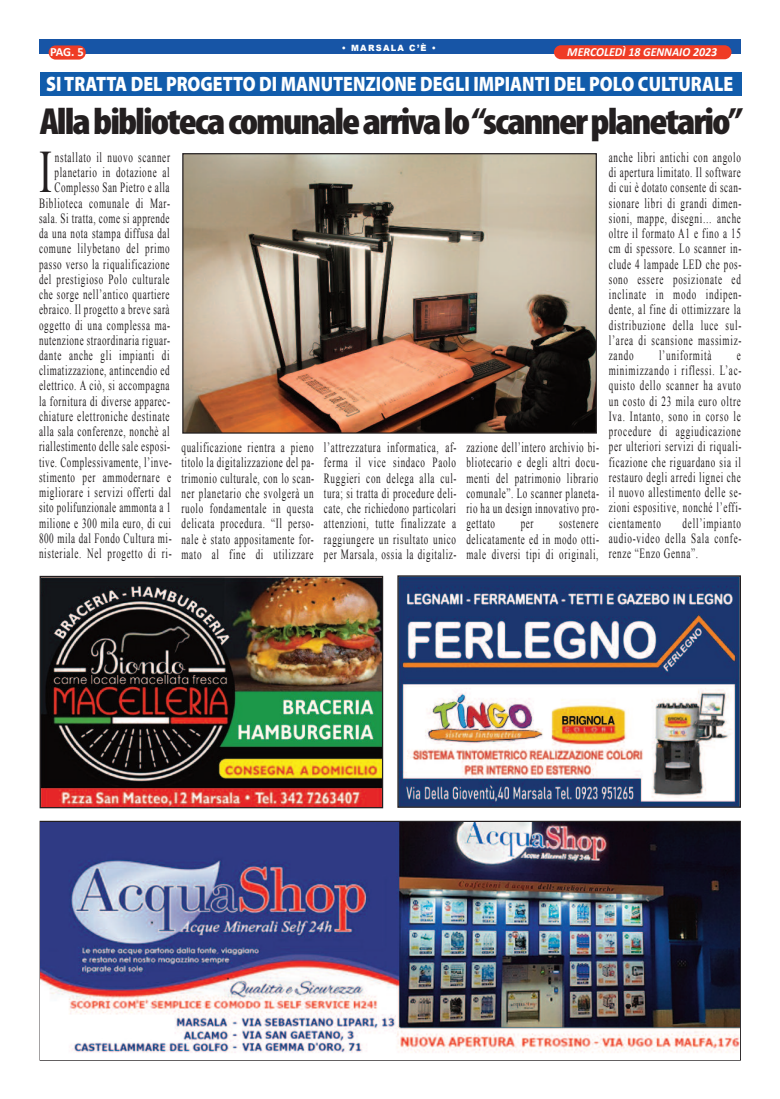
<style>
.page{position:relative;width:780px;height:1099px;background:#fff}
.page>*{position:absolute;margin:0;border:0;box-sizing:border-box;transform-origin:0 0}
.t1{font:60px "Times New Roman";color:#231f20;scale:.65 1}
.t2{font:900 condensed 37.88px "Myriad Pro";letter-spacing:-.05em;color:#231f20;scale:1.08 1}
.t3{font:900 20.88px "Myriad Pro";color:#fff;scale:.85 1}
.t4{font:14px/15.2px "Times New Roman";letter-spacing:.075em;color:#231f20;text-align:justify;scale:.65 1}
.t5{font:700 12.5px "Calibri";color:#fff}
.t6{font:italic 700 12.38px "Calibri";color:#fff;scale:.96 1}
.t7{font:900 8.62px "Arial";letter-spacing:.15em;color:#fff;scale:.96 1}
</style>
<div class="page">
<div style="left:40px;top:39px;width:701px;height:14px;background:#1755a6"></div>
<div style="left:49px;top:45px;width:37px;height:15px;background:#ef3c25;border-radius:7px"></div>
<div style="left:554px;top:45px;width:177px;height:14px;background:#ef3c25;border-radius:7px"></div>
<div style="left:40px;top:72px;width:701px;height:24px;background:#115cab"></div>
<img style="left:184px;top:155px;width:411px;height:276px">
<div style="left:182px;top:153px;width:415px;height:280px;border:1px solid #231f20"></div>
<img style="left:41px;top:822px;width:698px;height:231px">
<img style="left:42px;top:578px;width:339px;height:228px">
<div style="left:40px;top:576px;width:343px;height:232px;border:1px solid #231f20"></div>
<img style="left:399px;top:577px;width:340px;height:228px">
<div style="left:397px;top:575px;width:344px;height:232px;border:1px solid #231f20"></div>
<p class="t7" style="left:341px;top:41px;width:100px">• MARSALA C’È •</p>
<p class="t6" style="left:567px;top:47px;width:158px">MERCOLEDÌ 18 GENNAIO 2023</p>
<h3 class="t3" style="left:46px;top:76px;width:810px">SI TRATTA DEL PROGETTO DI MANUTENZIONE DEGLI IMPIANTI DEL POLO CULTURALE</h3>
<p class="t5" style="left:50px;top:47px;width:35px">PAG. 5</p>
<h2 class="t2" style="left:40px;top:108px;width:652px">Allabibliotecacomunalearrivalo“scannerplanetario”</h2>
<p class="t4" style="left:39px;top:149px;width:206px;text-align:right">nstallato il nuovo scanner planetario in dotazione al<br>Complesso San Pietro e alla<br>Biblioteca comunale di Mar&shy;sala. Si tratta, come si apprende da una nota stampa diffusa dal comune lilybetano del primo passo verso la riqualificazione del prestigioso Polo culturale che sorge nell’antico quartiere ebraico. Il progetto a breve sarà oggetto di una complessa ma&shy;nutenzione straordinaria riguar&shy;dante anche gli impianti di climatizzazione, antincendio ed elettrico. A ciò, si accompagna la fornitura di diverse apparec&shy;chiature elettroniche destinate alla sala conferenze, nonchè al riallestimento delle sale esposi&shy;tive. Complessivamente, l’inve&shy;stimento per ammodernare e migliorare i servizi offerti dal sito polifunzionale ammonta a 1 milione e 300 mila euro, di cui<br>800 mila dal Fondo Cultura mi&shy;nisteriale. Nel progetto di ri-</p>
<h1 class="t1" style="left:39px;top:139px;width:21px">I</h1>
<p class="t4" style="left:181px;top:440px;width:206px">qualificazione rientra a pieno titolo la digitalizzazione del pa&shy;trimonio culturale, con lo scan&shy;ner planetario che svolgerà un ruolo fondamentale in questa delicata procedura. “Il perso&shy;nale è stato appositamente for&shy;mato al fine di utilizzare</p>
<p class="t4" style="left:324px;top:440px;width:206px">l’attrezzatura informatica, af&shy;ferma il vice sindaco Paolo Ruggieri con delega alla cul&shy;tura; si tratta di procedure deli&shy;cate, che richiedono particolari attenzioni, tutte finalizzate a raggiungere un risultato unico per Marsala, ossia la digitaliz-</p>
<p class="t4" style="left:466px;top:440px;width:206px">zazione dell’intero archivio bi&shy;bliotecario e degli altri docu&shy;menti del patrimonio librario comunale”. Lo scanner planeta&shy;rio ha un design innovativo pro&shy;gettato</p>
<p class="t4" style="left:466px;top:516px;width:206px;text-indent:93px">sostenere delicatamente ed in modo otti&shy;male diversi tipi di originali,</p>
<p class="t4" style="left:520px;top:516px;width:21px">per</p>
<p class="t4" style="left:608px;top:149px;width:206px">anche libri antichi con angolo di apertura limitato. Il software di cui è dotato consente di scan&shy;sionare libri di grandi dimen&shy;sioni, mappe, disegni… anche oltre il formato A1 e fino a 15 cm di spessore. Lo scanner in&shy;clude 4 lampade LED che pos&shy;sono essere posizionate ed inclinate in modo indipen&shy;dente, al fine di ottimizzare la distribuzione della luce sul&shy;l’area di scansione massimiz&shy;zando</p>
<p class="t4" style="left:659px;top:347px;width:82px">l’uniformità</p>
<p class="t4" style="left:608px;top:347px;width:206px;text-indent:128px">e minimizzando i riflessi. L’ac&shy;quisto dello scanner ha avuto un costo di 23 mila euro oltre Iva. Intanto, sono in corso le procedure di aggiudicazione per ulteriori servizi di riquali&shy;ficazione che riguardano sia il restauro degli arredi lignei che il nuovo allestimento delle se&shy;zioni espositive, nonché l’effi&shy;cientamento</p>
<p class="t4" style="left:608px;top:515px;width:206px;text-indent:74px">dell’impianto audio-video della Sala confe&shy;renze “Enzo Genna”.</p>
</div>
